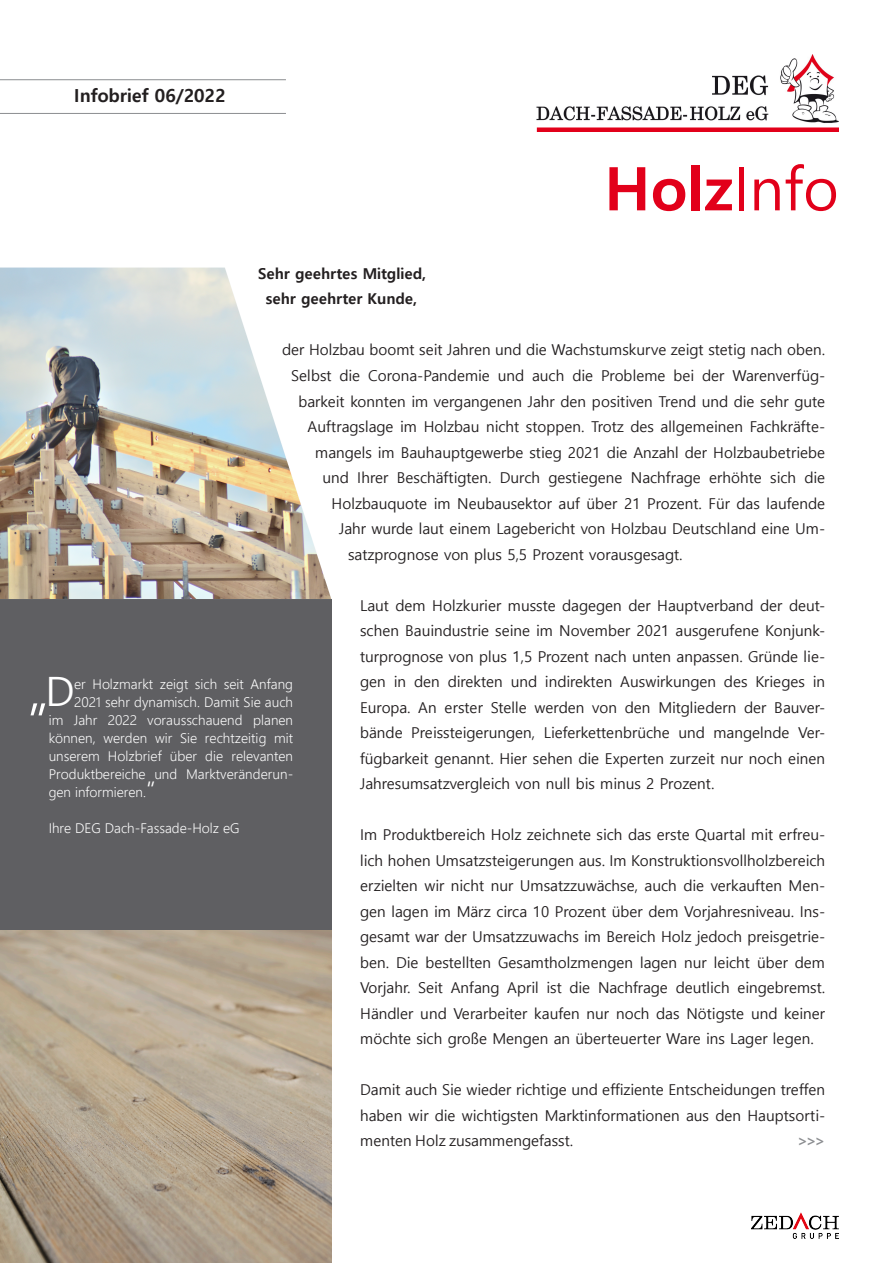
<style>
.page{position:relative;width:893px;height:1263px;background:#fff}
.page>*{position:absolute;margin:0;border:0;box-sizing:border-box;transform-origin:0 0}
.t1{font:700 60px "Malgun Gothic";color:#e2001a}
.t2{font:54px "Malgun Gothic";color:#fff}
.t3{font:40.5px "Malgun Gothic";color:#fff}
.t4{font:22.5px "Malgun Gothic";color:#fff}
.t5{font:700 18px "Malgun Gothic";color:#231f20}
.t6{font:15px/25.5px "Malgun Gothic";color:#231f20;text-align:justify}
.t7{font:700 15px "Malgun Gothic";color:#231f20}
.t8{font:700 15px "Malgun Gothic";color:#8b8d90}
.t9{font:300 13.5px "Malgun Gothic";color:#fff}
.s1{font-weight:400}
</style>
<div class="page">
<img style="left:536px;top:54px;width:303px;height:69px">
<img style="left:751px;top:1212px;width:88px;height:26px">
<hr style="left:0;top:79px;width:286px;height:1px;background:#8b8d90">
<hr style="left:0;top:113px;width:286px;height:1px;background:#8b8d90">
<div style="left:537px;top:127px;width:302px;height:5px;background:#e2001a"></div>
<div style="left:0;top:599px;width:332px;height:332px;background:#5f5f62"></div>
<img style="left:1px;top:931px;width:331px;height:332px">
<img style="left:0;top:268px;width:332px;height:331px">
<p class="t5" style="left:74px;top:85px;width:153px">Infobrief 06/2022</p>
<p class="t1" style="left:604px;top:153px;width:236px">Holz<span class="s1">Info</span></p>
<p class="t7" style="left:258px;top:265px;width:169px">Sehr geehrtes Mitglied,</p>
<p class="t7" style="left:266px;top:290px;width:153px">sehr geehrter Kunde,</p>
<p class="t6" style="left:282px;top:338px;width:545px">der Holzbau boomt seit Jahren und die Wachstumskurve zeigt stetig nach oben.</p>
<p class="t6" style="left:291px;top:363px;width:535px">Selbst die Corona-Pandemie und auch die Probleme bei der Warenverfüg-</p>
<p class="t6" style="left:299px;top:389px;width:528px">barkeit konnten im vergangenen Jahr den positiven Trend und die sehr gute</p>
<p class="t6" style="left:308px;top:414px;width:519px">Auftragslage im Holzbau nicht stoppen. Trotz des allgemeinen Fachkräfte-</p>
<p class="t6" style="left:315px;top:440px;width:512px">mangels im Bauhauptgewerbe stieg 2021 die Anzahl der Holzbaubetriebe</p>
<p class="t6" style="left:323px;top:465px;width:504px">und Ihrer Beschäftigten. Durch gestiegene Nachfrage erhöhte sich die</p>
<p class="t6" style="left:332px;top:491px;width:495px">Holzbauquote im Neubausektor auf über 21 Prozent. Für das laufende</p>
<p class="t6" style="left:339px;top:516px;width:487px">Jahr wurde laut einem Lagebericht von Holzbau Deutschland eine Um-</p>
<p class="t6" style="left:348px;top:542px;width:336px">satzprognose von plus 5,5 Prozent vorausgesagt.</p>
<p class="t6" style="left:360px;top:593px;width:466px">Laut dem Holzkurier musste dagegen der Hauptverband der deut&shy;schen Bauindustrie seine im November 2021 ausgerufene Konjunk&shy;turprognose von plus 1,5 Prozent nach unten anpassen. Gründe lie&shy;gen in den direkten und indirekten Auswirkungen des Krieges in Europa. An erster Stelle werden von den Mitgliedern der Bauver&shy;bände Preissteigerungen, Lieferkettenbrüche und mangelnde Ver&shy;fügbarkeit genannt. Hier sehen die Experten zurzeit nur noch einen Jahresumsatzvergleich von null bis minus 2 Prozent.</p>
<p class="t6" style="left:360px;top:822px;width:467px">Im Produktbereich Holz zeichnete sich das erste Quartal mit erfreu&shy;lich hohen Umsatzsteigerungen aus. Im Konstruktionsvollholzbereich erzielten wir nicht nur Umsatzzuwächse, auch die verkauften Men&shy;gen lagen im März circa 10 Prozent über dem Vorjahresniveau. Ins&shy;gesamt war der Umsatzzuwachs im Bereich Holz jedoch preisgetrie&shy;ben. Die bestellten Gesamtholzmengen lagen nur leicht über dem Vorjahr. Seit Anfang April ist die Nachfrage deutlich eingebremst.<br>Händler und Verarbeiter kaufen nur noch das Nötigste und keiner möchte sich große Mengen an überteuerter Ware ins Lager legen.</p>
<p class="t6" style="left:360px;top:1077px;width:466px">Damit auch Sie wieder richtige und effiziente Entscheidungen treffen haben wir die wichtigsten Marktinformationen aus den Hauptsorti&shy;menten Holz zusammengefasst.</p>
<p class="t3" style="left:45px;top:668px;width:31px">D</p>
<p class="t9" style="left:74px;top:676px;width:221px">er Holzmarkt zeigt sich seit Anfang</p>
<p class="t9" style="left:74px;top:694px;width:221px">2021 sehr dynamisch. Damit Sie auch</p>
<p class="t9" style="left:49px;top:712px;width:246px">im Jahr 2022 vorausschauend planen</p>
<p class="t9" style="left:49px;top:730px;width:246px">können, werden wir Sie rechtzeitig mit</p>
<p class="t9" style="left:49px;top:748px;width:246px">unserem Holzbrief über die relevanten</p>
<p class="t9" style="left:49px;top:766px;width:246px">Produktbereiche und Marktveränderun-</p>
<p class="t9" style="left:49px;top:784px;width:99px">gen informieren.</p>
<p class="t9" style="left:49px;top:820px;width:192px">Ihre DEG Dach-Fassade-Holz eG</p>
<p class="t2" style="left:28px;top:659px;width:22px">„</p>
<p class="t4" style="left:147px;top:777px;width:10px">“</p>
<p class="t8" style="left:797px;top:1132px;width:29px">&gt;&gt;&gt;</p>
</div>
